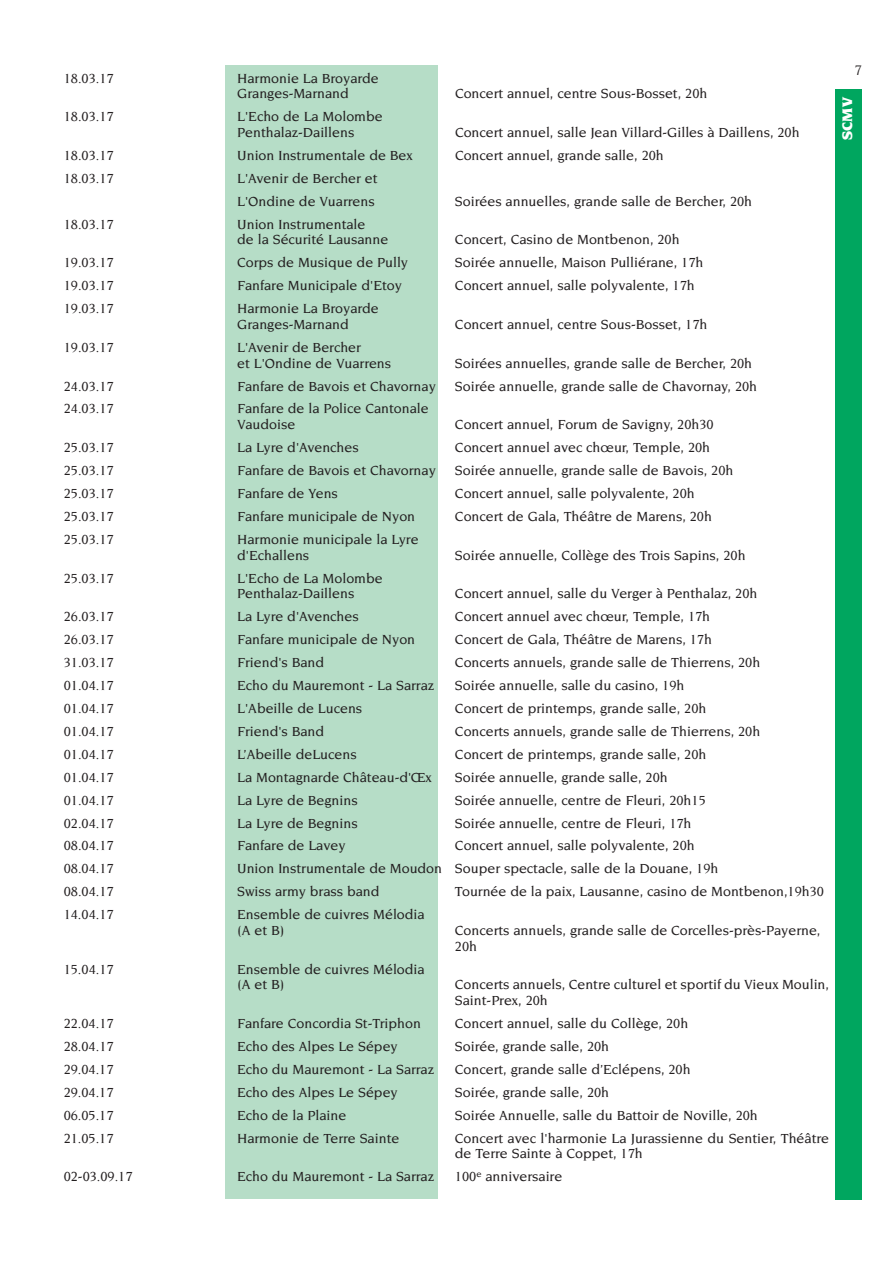
<style>
.page{position:relative;width:893px;height:1263px;background:#fff}
.page>*{position:absolute;margin:0;border:0;box-sizing:border-box;transform-origin:0 0}
.t1{font:900 15px "Novarese";color:#fff}
.t2{font:15px "Novarese";color:#231f20}
.t3{font:500 14.25px/15.8px "Novarese";color:#231f20}
</style>
<div class="page">
<div style="left:835px;top:89px;width:27px;height:1110px;background:#00a65f"></div>
<div style="left:225px;top:66px;width:213px;height:1133px;background:#b6ddc7"></div>
<p class="t3" style="left:64px;top:71px;width:51px">18.03.17</p>
<p class="t3" style="left:237px;top:71px;width:143px">Harmonie La Broyarde<br>Granges-Marnand</p>
<p class="t3" style="left:64px;top:109px;width:51px">18.03.17</p>
<p class="t3" style="left:237px;top:109px;width:147px">L'Echo de La Molombe<br>Penthalaz-Daillens</p>
<p class="t3" style="left:455px;top:86px;width:254px">Concert annuel, centre Sous-Bosset, 20h</p>
<p class="t3" style="left:455px;top:125px;width:346px">Concert annuel, salle Jean Villard-Gilles à Daillens, 20h</p>
<p class="t3" style="left:64px;top:148px;width:51px">18.03.17</p>
<p class="t3" style="left:237px;top:148px;width:177px">Union Instrumentale de Bex</p>
<p class="t3" style="left:455px;top:148px;width:210px">Concert annuel, grande salle, 20h</p>
<p class="t3" style="left:64px;top:171px;width:51px">18.03.17</p>
<p class="t3" style="left:237px;top:167px;width:142px;line-height:23px">L'Avenir de Bercher et<br>L'Ondine de Vuarrens</p>
<p class="t3" style="left:455px;top:194px;width:299px">Soirées annuelles, grande salle de Bercher, 20h</p>
<p class="t3" style="left:64px;top:217px;width:51px">18.03.17</p>
<p class="t3" style="left:237px;top:217px;width:153px">Union Instrumentale<br>de la Sécurité Lausanne</p>
<p class="t3" style="left:455px;top:233px;width:226px">Concert, Casino de Montbenon, 20h</p>
<p class="t3" style="left:64px;top:256px;width:51px">19.03.17</p>
<p class="t3" style="left:237px;top:256px;width:172px">Corps de Musique de Pully</p>
<p class="t3" style="left:455px;top:256px;width:250px">Soirée annuelle, Maison Pulliérane, 17h</p>
<p class="t3" style="left:64px;top:278px;width:51px">19.03.17</p>
<p class="t3" style="left:237px;top:278px;width:166px">Fanfare Municipale d'Etoy</p>
<p class="t3" style="left:455px;top:278px;width:241px">Concert annuel, salle polyvalente, 17h</p>
<p class="t3" style="left:64px;top:301px;width:51px">19.03.17</p>
<p class="t3" style="left:237px;top:301px;width:143px">Harmonie La Broyarde<br>Granges-Marnand</p>
<p class="t3" style="left:455px;top:317px;width:254px">Concert annuel, centre Sous-Bosset, 17h</p>
<p class="t3" style="left:64px;top:340px;width:51px">19.03.17</p>
<p class="t3" style="left:237px;top:340px;width:155px">L'Avenir de Bercher<br>et L'Ondine de Vuarrens</p>
<p class="t3" style="left:455px;top:356px;width:299px">Soirées annuelles, grande salle de Bercher, 20h</p>
<p class="t3" style="left:64px;top:379px;width:51px">24.03.17</p>
<p class="t3" style="left:237px;top:379px;width:200px">Fanfare de Bavois et Chavornay</p>
<p class="t3" style="left:455px;top:379px;width:304px">Soirée annuelle, grande salle de Chavornay, 20h</p>
<p class="t3" style="left:64px;top:402px;width:51px">24.03.17</p>
<p class="t3" style="left:237px;top:402px;width:193px">Fanfare de la Police Cantonale<br>Vaudoise</p>
<p class="t3" style="left:455px;top:417px;width:260px">Concert annuel, Forum de Savigny, 20h30</p>
<p class="t3" style="left:64px;top:440px;width:51px">25.03.17</p>
<p class="t3" style="left:237px;top:440px;width:123px">La Lyre d'Avenches</p>
<p class="t3" style="left:455px;top:440px;width:257px">Concert annuel avec chœur, Temple, 20h</p>
<p class="t3" style="left:64px;top:463px;width:51px">25.03.17</p>
<p class="t3" style="left:237px;top:463px;width:200px">Fanfare de Bavois et Chavornay</p>
<p class="t3" style="left:455px;top:463px;width:280px">Soirée annuelle, grande salle de Bavois, 20h</p>
<p class="t3" style="left:64px;top:486px;width:51px">25.03.17</p>
<p class="t3" style="left:237px;top:486px;width:102px">Fanfare de Yens</p>
<p class="t3" style="left:455px;top:486px;width:241px">Concert annuel, salle polyvalente, 20h</p>
<p class="t3" style="left:64px;top:509px;width:51px">25.03.17</p>
<p class="t3" style="left:237px;top:509px;width:180px">Fanfare municipale de Nyon</p>
<p class="t3" style="left:455px;top:509px;width:259px">Concert de Gala, Théâtre de Marens, 20h</p>
<p class="t3" style="left:64px;top:532px;width:51px">25.03.17</p>
<p class="t3" style="left:237px;top:532px;width:183px">Harmonie municipale la Lyre d'Echallens</p>
<p class="t3" style="left:455px;top:548px;width:292px">Soirée annuelle, Collège des Trois Sapins, 20h</p>
<p class="t3" style="left:64px;top:571px;width:51px">25.03.17</p>
<p class="t3" style="left:237px;top:571px;width:147px">L'Echo de La Molombe<br>Penthalaz-Daillens</p>
<p class="t3" style="left:455px;top:586px;width:304px">Concert annuel, salle du Verger à Penthalaz, 20h</p>
<p class="t3" style="left:64px;top:609px;width:51px">26.03.17</p>
<p class="t3" style="left:237px;top:609px;width:123px">La Lyre d'Avenches</p>
<p class="t3" style="left:455px;top:609px;width:257px">Concert annuel avec chœur, Temple, 17h</p>
<p class="t3" style="left:64px;top:632px;width:51px">26.03.17</p>
<p class="t3" style="left:237px;top:632px;width:180px">Fanfare municipale de Nyon</p>
<p class="t3" style="left:455px;top:632px;width:259px">Concert de Gala, Théâtre de Marens, 17h</p>
<p class="t3" style="left:64px;top:655px;width:51px">31.03.17</p>
<p class="t3" style="left:237px;top:655px;width:89px">Friend's Band</p>
<p class="t3" style="left:455px;top:655px;width:307px">Concerts annuels, grande salle de Thierrens, 20h</p>
<p class="t3" style="left:64px;top:678px;width:51px">01.04.17</p>
<p class="t3" style="left:237px;top:678px;width:198px">Echo du Mauremont - La Sarraz</p>
<p class="t3" style="left:455px;top:678px;width:231px">Soirée annuelle, salle du casino, 19h</p>
<p class="t3" style="left:64px;top:701px;width:51px">01.04.17</p>
<p class="t3" style="left:237px;top:701px;width:127px">L'Abeille de Lucens</p>
<p class="t3" style="left:455px;top:701px;width:253px">Concert de printemps, grande salle, 20h</p>
<p class="t3" style="left:64px;top:724px;width:51px">01.04.17</p>
<p class="t3" style="left:237px;top:724px;width:89px">Friend's Band</p>
<p class="t3" style="left:455px;top:724px;width:307px">Concerts annuels, grande salle de Thierrens, 20h</p>
<p class="t3" style="left:64px;top:747px;width:51px">01.04.17</p>
<p class="t3" style="left:237px;top:747px;width:121px">L’Abeille deLucens</p>
<p class="t3" style="left:455px;top:747px;width:253px">Concert de printemps, grande salle, 20h</p>
<p class="t3" style="left:64px;top:770px;width:51px">01.04.17</p>
<p class="t3" style="left:237px;top:770px;width:196px">La Montagnarde Château-d'Œx</p>
<p class="t3" style="left:455px;top:770px;width:214px">Soirée annuelle, grande salle, 20h</p>
<p class="t3" style="left:64px;top:793px;width:51px">01.04.17</p>
<p class="t3" style="left:237px;top:793px;width:122px">La Lyre de Begnins</p>
<p class="t3" style="left:455px;top:793px;width:252px">Soirée annuelle, centre de Fleuri, 20h15</p>
<p class="t3" style="left:64px;top:816px;width:51px">02.04.17</p>
<p class="t3" style="left:237px;top:816px;width:122px">La Lyre de Begnins</p>
<p class="t3" style="left:455px;top:816px;width:238px">Soirée annuelle, centre de Fleuri, 17h</p>
<p class="t3" style="left:64px;top:839px;width:51px">08.04.17</p>
<p class="t3" style="left:237px;top:839px;width:110px">Fanfare de Lavey</p>
<p class="t3" style="left:455px;top:839px;width:241px">Concert annuel, salle polyvalente, 20h</p>
<p class="t3" style="left:64px;top:861px;width:51px">08.04.17</p>
<p class="t3" style="left:237px;top:861px;width:483px">Union Instrumentale de Moudon Souper spectacle, salle de la Douane, 19h</p>
<p class="t3" style="left:64px;top:884px;width:51px">08.04.17</p>
<p class="t3" style="left:237px;top:884px;width:144px">Swiss army brass band</p>
<p class="t3" style="left:455px;top:884px;width:371px">Tournée de la paix, Lausanne, casino de Montbenon,19h30</p>
<p class="t3" style="left:64px;top:907px;width:51px">14.04.17</p>
<p class="t3" style="left:237px;top:907px;width:189px">Ensemble de cuivres Mélodia (A et B)</p>
<p class="t3" style="left:455px;top:923px;width:367px">Concerts annuels, grande salle de Corcelles-près-Payerne,<br>20h</p>
<p class="t3" style="left:64px;top:962px;width:51px">15.04.17</p>
<p class="t3" style="left:237px;top:962px;width:189px">Ensemble de cuivres Mélodia (A et B)</p>
<p class="t3" style="left:455px;top:977px;width:376px">Concerts annuels, Centre culturel et sportif du Vieux Moulin,<br>Saint-Prex, 20h</p>
<p class="t3" style="left:64px;top:1016px;width:51px">22.04.17</p>
<p class="t3" style="left:237px;top:1016px;width:185px">Fanfare Concordia St-Triphon</p>
<p class="t3" style="left:455px;top:1016px;width:235px">Concert annuel, salle du Collège, 20h</p>
<p class="t3" style="left:64px;top:1039px;width:51px">28.04.17</p>
<p class="t3" style="left:237px;top:1039px;width:162px">Echo des Alpes Le Sépey</p>
<p class="t3" style="left:455px;top:1039px;width:156px">Soirée, grande salle, 20h</p>
<p class="t3" style="left:64px;top:1062px;width:51px">29.04.17</p>
<p class="t3" style="left:237px;top:1062px;width:198px">Echo du Mauremont - La Sarraz</p>
<p class="t3" style="left:455px;top:1062px;width:237px">Concert, grande salle d’Eclépens, 20h</p>
<p class="t3" style="left:64px;top:1085px;width:51px">29.04.17</p>
<p class="t3" style="left:237px;top:1085px;width:162px">Echo des Alpes Le Sépey</p>
<p class="t3" style="left:455px;top:1085px;width:156px">Soirée, grande salle, 20h</p>
<p class="t3" style="left:64px;top:1108px;width:51px">06.05.17</p>
<p class="t3" style="left:237px;top:1108px;width:111px">Echo de la Plaine</p>
<p class="t3" style="left:455px;top:1108px;width:304px">Soirée Annuelle, salle du Battoir de Noville, 20h</p>
<p class="t3" style="left:64px;top:1131px;width:51px">21.05.17</p>
<p class="t3" style="left:237px;top:1131px;width:164px">Harmonie de Terre Sainte</p>
<p class="t3" style="left:455px;top:1131px;width:376px">Concert avec l'harmonie La Jurassienne du Sentier, Théâtre de Terre Sainte à Coppet, 17h</p>
<p class="t3" style="left:64px;top:1169px;width:70px">02-03.09.17</p>
<p class="t3" style="left:237px;top:1169px;width:198px">Echo du Mauremont - La Sarraz</p>
<p class="t3" style="left:455px;top:1169px;width:109px">100<sup>e</sup> anniversaire</p>
<p class="t2" style="left:854px;top:64px;width:9px">7</p>
<p class="t1" style="left:841px;top:140px;width:44px;rotate:-90deg">SCMV</p>
</div>
